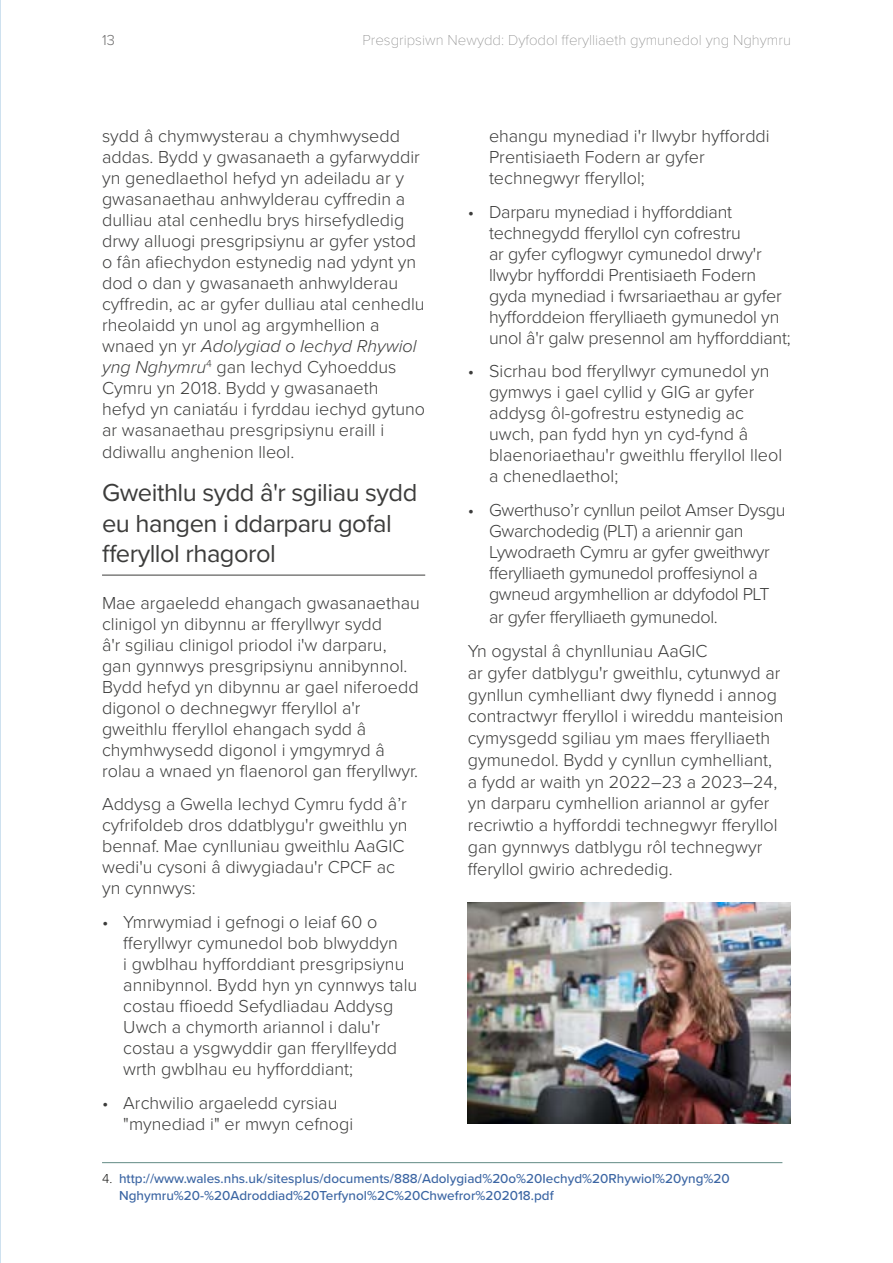
<style>
.page{position:relative;width:893px;height:1263px;background:#fff}
.page>*{position:absolute;margin:0;border:0;box-sizing:border-box;transform-origin:0 0}
.Subheading__NEW{font:25.5px/30.6px "Proxima Nova";letter-spacing:-.02em;color:#3c3c3b}
.Body_Text__NEW{font:300 18px/21px "Proxima Nova";color:#3c3c3b}
.Body_Text__NEW-2{font:300 18px/21.3px "Proxima Nova";letter-spacing:-.02em;color:#3c3c3b}
.t1{font:100 15px "Proxima Nova T";color:#878787}
.t2{font:300 15px "Proxima Nova";color:#706f6f}
.Footnote{font:500 13.5px/16.5px "Proxima Nova";color:#3b65a3}
.s1{font-style:italic}
.s2{font-weight:300;color:#1d1d1b}
</style>
<div class="page">
<hr style="left:0;top:0;width:1px;height:1263px;background:#9dc3df">
<hr style="left:102px;top:575px;width:323px;height:1px;background:#3c3c3b">
<hr style="left:102px;top:1162px;width:680px;height:1px;background:#628a84">
<img style="left:468px;top:902px;width:323px;height:222px">
<p class="t2" style="left:102px;top:29px;width:14px">13</p>
<p class="t1" style="left:362px;top:29px;width:430px">Presgripsiwn Newydd: Dyfodol fferylliaeth gymunedol yng Nghymru</p>
<p class="Body_Text__NEW" style="left:102px;top:124px;width:325px">sydd â chymwysterau a chymhwysedd addas. Bydd y gwasanaeth a gyfarwyddir yn genedlaethol hefyd yn adeiladu ar y gwasanaethau anhwylderau cyffredin a dulliau atal cenhedlu brys hirsefydledig drwy alluogi presgripsiynu ar gyfer ystod o fân afiechydon estynedig nad ydynt yn dod o dan y gwasanaeth anhwylderau cyffredin, ac ar gyfer dulliau atal cenhedlu rheolaidd yn unol ag argymhellion a wnaed yn yr <span class="s1">Adolygiad o Iechyd Rhywiol yng Nghymru</span><sup>4</sup> gan Iechyd Cyhoeddus Cymru yn 2018. Bydd y gwasanaeth hefyd yn caniatáu i fyrddau iechyd gytuno ar wasanaethau presgripsiynu eraill i ddiwallu anghenion lleol.</p>
<h3 class="Subheading__NEW" style="left:102px;top:476px;width:317px">Gweithlu sydd â'r sgiliau sydd eu hangen i ddarparu gofal fferyllol rhagorol</h3>
<p class="Body_Text__NEW" style="left:102px;top:591px;width:319px">Mae argaeledd ehangach gwasanaethau clinigol yn dibynnu ar fferyllwyr sydd<br>â'r sgiliau clinigol priodol i'w darparu, gan gynnwys presgripsiynu annibynnol.<br>Bydd hefyd yn dibynnu ar gael niferoedd digonol o dechnegwyr fferyllol a'r gweithlu fferyllol ehangach sydd â chymhwysedd digonol i ymgymryd â rolau a wnaed yn flaenorol gan fferyllwyr.</p>
<p class="Body_Text__NEW" style="left:102px;top:793px;width:307px">Addysg a Gwella Iechyd Cymru fydd â’r cyfrifoldeb dros ddatblygu'r gweithlu yn bennaf. Mae cynlluniau gweithlu AaGIC wedi'u cysoni â diwygiadau'r CPCF ac yn cynnwys:</p>
<p class="Body_Text__NEW" style="left:123px;top:911px;width:295px;text-indent:-21px">• Ymrwymiad i gefnogi o leiaf 60 o fferyllwyr cymunedol bob blwyddyn<br>i gwblhau hyfforddiant presgripsiynu annibynnol. Bydd hyn yn cynnwys talu costau ffioedd Sefydliadau Addysg Uwch a chymorth ariannol i dalu'r costau a ysgwyddir gan fferyllfeydd wrth gwblhau eu hyfforddiant;</p>
<p class="Body_Text__NEW" style="left:123px;top:1091px;width:231px;text-indent:-21px">• Archwilio argaeledd cyrsiau "mynediad i" er mwyn cefnogi</p>
<p class="Body_Text__NEW" style="left:489px;top:124px;width:282px">ehangu mynediad i'r llwybr hyfforddi<br>Prentisiaeth Fodern ar gyfer technegwyr fferyllol;</p>
<p class="Body_Text__NEW" style="left:489px;top:200px;width:303px;text-indent:-21px">• Darparu mynediad i hyfforddiant technegydd fferyllol cyn cofrestru<br>ar gyfer cyflogwyr cymunedol drwy'r llwybr hyfforddi Prentisiaeth Fodern gyda mynediad i fwrsariaethau ar gyfer hyfforddeion fferylliaeth gymunedol yn unol â'r galw presennol am hyfforddiant;</p>
<p class="Body_Text__NEW" style="left:489px;top:360px;width:295px;text-indent:-21px">• Sicrhau bod fferyllwyr cymunedol yn gymwys i gael cyllid y GIG ar gyfer addysg ôl-gofrestru estynedig ac uwch, pan fydd hyn yn cyd-fynd â blaenoriaethau'r gweithlu fferyllol lleol a chenedlaethol;</p>
<p class="Body_Text__NEW-2" style="left:489px;top:498px;width:298px;text-indent:-21px">• Gwerthuso’r cynllun peilot Amser Dysgu Gwarchodedig (PLT) a ariennir gan Lywodraeth Cymru ar gyfer gweithwyr fferylliaeth gymunedol proffesiynol a gwneud argymhellion ar ddyfodol PLT ar gyfer fferylliaeth gymunedol.</p>
<p class="Body_Text__NEW" style="left:468px;top:639px;width:317px;line-height:21.8px">Yn ogystal â chynlluniau AaGIC<br>ar gyfer datblygu'r gweithlu, cytunwyd ar gynllun cymhelliant dwy flynedd i annog contractwyr fferyllol i wireddu manteision cymysgedd sgiliau ym maes fferylliaeth gymunedol. Bydd y cynllun cymhelliant, a fydd ar waith yn 2022–23 a 2023–24, yn darparu cymhellion ariannol ar gyfer recriwtio a hyfforddi technegwyr fferyllol gan gynnwys datblygu rôl technegwyr fferyllol gwirio achrededig.</p>
<p class="Footnote" style="left:119px;top:1170px;width:612px;text-indent:-17px"><span class="s2">4.</span> http://www.wales.nhs.uk/sitesplus/documents/888/Adolygiad%20o%20Iechyd%20Rhywiol%20yng%20<br>Nghymru%20-%20Adroddiad%20Terfynol%2C%20Chwefror%202018.pdf</p>
</div>
